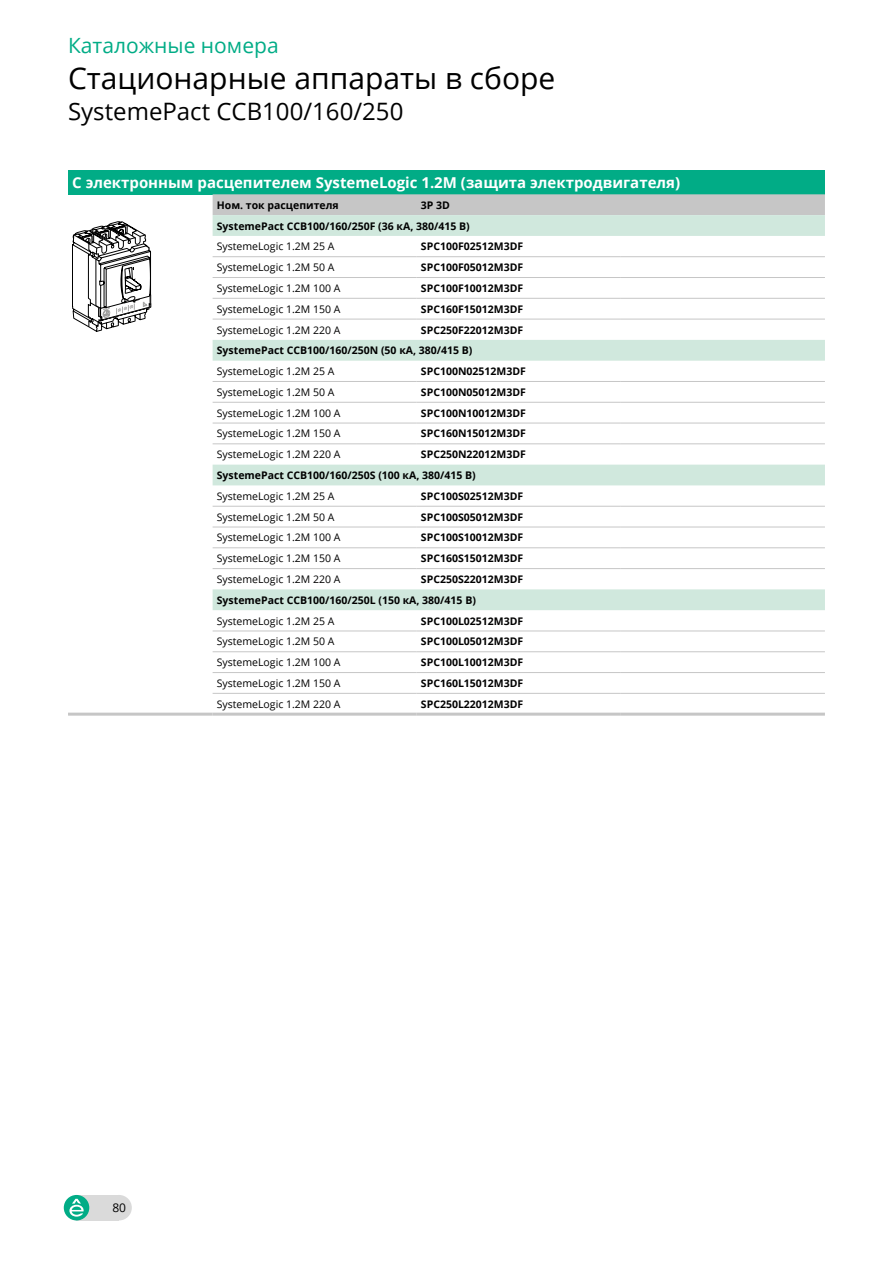
<style>
.page{position:relative;width:893px;height:1263px;background:#fff}
.page>*{position:absolute;margin:0;border:0;box-sizing:border-box;transform-origin:0 0}
.t1{font:30px "Open Sans";color:#000}
.t2{font:24px "Open Sans";color:#000}
.t3{font:21px "Open Sans";color:#01ac86}
.t4{font:700 15px "Open Sans";color:#fff}
.t5{font:12px "Open Sans";color:#000}
.t6{font:700 10.5px/20.9px "Open Sans";color:#000}
.t7{font:10.5px "Open Sans";color:#000}
</style>
<div class="page">
<div style="left:77px;top:1195px;width:42px;height:25px;background:#dadada"></div>
<div style="left:64px;top:1195px;width:25px;height:25px;background:#01ac86;border-radius:50%"></div>
<svg style="left:69px;top:1199px;width:15px;height:17px"></svg>
<div style="left:106px;top:1195px;width:26px;height:25px;background:#dadada;border-radius:50%"></div>
<div style="left:68px;top:170px;width:757px;height:24px;background:#01ac86"></div>
<div style="left:213px;top:194px;width:612px;height:21px;background:#c6c6c6"></div>
<svg style="left:213px;top:215px;width:612px;height:395px"></svg>
<hr style="left:213px;top:256px;width:204px;height:1px;background:#c6c6c6">
<hr style="left:417px;top:256px;width:204px;height:1px;background:#c6c6c6">
<hr style="left:621px;top:256px;width:204px;height:1px;background:#c6c6c6">
<hr style="left:213px;top:277px;width:204px;height:1px;background:#c6c6c6">
<hr style="left:417px;top:277px;width:204px;height:1px;background:#c6c6c6">
<hr style="left:621px;top:277px;width:204px;height:1px;background:#c6c6c6">
<hr style="left:213px;top:298px;width:204px;height:1px;background:#c6c6c6">
<hr style="left:417px;top:298px;width:204px;height:1px;background:#c6c6c6">
<hr style="left:621px;top:298px;width:204px;height:1px;background:#c6c6c6">
<hr style="left:213px;top:319px;width:204px;height:1px;background:#c6c6c6">
<hr style="left:417px;top:319px;width:204px;height:1px;background:#c6c6c6">
<hr style="left:621px;top:319px;width:204px;height:1px;background:#c6c6c6">
<hr style="left:213px;top:381px;width:204px;height:1px;background:#c6c6c6">
<hr style="left:417px;top:381px;width:204px;height:1px;background:#c6c6c6">
<hr style="left:621px;top:381px;width:204px;height:1px;background:#c6c6c6">
<hr style="left:213px;top:402px;width:204px;height:1px;background:#c6c6c6">
<hr style="left:417px;top:402px;width:204px;height:1px;background:#c6c6c6">
<hr style="left:621px;top:402px;width:204px;height:1px;background:#c6c6c6">
<hr style="left:213px;top:423px;width:204px;height:1px;background:#c6c6c6">
<hr style="left:417px;top:423px;width:204px;height:1px;background:#c6c6c6">
<hr style="left:621px;top:423px;width:204px;height:1px;background:#c6c6c6">
<hr style="left:213px;top:443px;width:204px;height:1px;background:#c6c6c6">
<hr style="left:417px;top:443px;width:204px;height:1px;background:#c6c6c6">
<hr style="left:621px;top:443px;width:204px;height:1px;background:#c6c6c6">
<hr style="left:213px;top:506px;width:204px;height:1px;background:#c6c6c6">
<hr style="left:417px;top:506px;width:204px;height:1px;background:#c6c6c6">
<hr style="left:621px;top:506px;width:204px;height:1px;background:#c6c6c6">
<hr style="left:213px;top:527px;width:204px;height:1px;background:#c6c6c6">
<hr style="left:417px;top:527px;width:204px;height:1px;background:#c6c6c6">
<hr style="left:621px;top:527px;width:204px;height:1px;background:#c6c6c6">
<hr style="left:213px;top:547px;width:204px;height:1px;background:#c6c6c6">
<hr style="left:417px;top:547px;width:204px;height:1px;background:#c6c6c6">
<hr style="left:621px;top:547px;width:204px;height:1px;background:#c6c6c6">
<hr style="left:213px;top:568px;width:204px;height:1px;background:#c6c6c6">
<hr style="left:417px;top:568px;width:204px;height:1px;background:#c6c6c6">
<hr style="left:621px;top:568px;width:204px;height:1px;background:#c6c6c6">
<hr style="left:213px;top:631px;width:204px;height:1px;background:#c6c6c6">
<hr style="left:417px;top:631px;width:204px;height:1px;background:#c6c6c6">
<hr style="left:621px;top:631px;width:204px;height:1px;background:#c6c6c6">
<hr style="left:213px;top:651px;width:204px;height:1px;background:#c6c6c6">
<hr style="left:417px;top:651px;width:204px;height:1px;background:#c6c6c6">
<hr style="left:621px;top:651px;width:204px;height:1px;background:#c6c6c6">
<hr style="left:213px;top:672px;width:204px;height:1px;background:#c6c6c6">
<hr style="left:417px;top:672px;width:204px;height:1px;background:#c6c6c6">
<hr style="left:621px;top:672px;width:204px;height:1px;background:#c6c6c6">
<hr style="left:213px;top:693px;width:204px;height:1px;background:#c6c6c6">
<hr style="left:417px;top:693px;width:204px;height:1px;background:#c6c6c6">
<hr style="left:621px;top:693px;width:204px;height:1px;background:#c6c6c6">
<hr style="left:68px;top:713px;width:145px;height:3px;background:#c6c6c6">
<hr style="left:213px;top:713px;width:204px;height:3px;background:#c6c6c6">
<hr style="left:417px;top:713px;width:204px;height:3px;background:#c6c6c6">
<hr style="left:621px;top:713px;width:204px;height:3px;background:#c6c6c6">
<svg style="left:72px;top:221px;width:79px;height:111px"></svg>
<h3 class="t3" style="left:68px;top:31px;width:212px">Каталожные номера</h3>
<h1 class="t1" style="left:68px;top:58px;width:489px">Стационарные аппараты в сборе</h1>
<h2 class="t2" style="left:68px;top:95px;width:337px">SystemePact CCB100/160/250</h2>
<h3 class="t4" style="left:72px;top:172px;width:609px">С электронным расцепителем SystemeLogic 1.2M (защита электродвигателя)</h3>
<p class="t6" style="left:217px;top:194px;width:123px">Ном. ток расцепителя</p>
<p class="t6" style="left:217px;top:194px;width:254px;text-indent:204px">3P 3D<br>SystemePact CCB100/160/250F (36 кА, 380/415 В)</p>
<p class="t7" style="left:217px;top:239px;width:119px">SystemeLogic 1.2M 25 A</p>
<p class="t6" style="left:421px;top:236px;width:104px">SPC100F02512M3DF</p>
<p class="t7" style="left:217px;top:260px;width:119px">SystemeLogic 1.2M 50 A</p>
<p class="t6" style="left:421px;top:257px;width:104px">SPC100F05012M3DF</p>
<p class="t7" style="left:217px;top:281px;width:125px">SystemeLogic 1.2M 100 A</p>
<p class="t6" style="left:421px;top:277px;width:104px">SPC100F10012M3DF</p>
<p class="t7" style="left:217px;top:302px;width:125px">SystemeLogic 1.2M 150 A</p>
<p class="t6" style="left:421px;top:298px;width:104px">SPC160F15012M3DF</p>
<p class="t7" style="left:217px;top:322px;width:125px">SystemeLogic 1.2M 220 A</p>
<p class="t6" style="left:217px;top:319px;width:308px;text-indent:204px">SPC250F22012M3DF<br>SystemePact CCB100/160/250N (50 кА, 380/415 В)</p>
<p class="t7" style="left:217px;top:364px;width:119px">SystemeLogic 1.2M 25 A</p>
<p class="t6" style="left:421px;top:361px;width:106px">SPC100N02512M3DF</p>
<p class="t7" style="left:217px;top:385px;width:119px">SystemeLogic 1.2M 50 A</p>
<p class="t6" style="left:421px;top:381px;width:106px">SPC100N05012M3DF</p>
<p class="t7" style="left:217px;top:406px;width:125px">SystemeLogic 1.2M 100 A</p>
<p class="t6" style="left:421px;top:402px;width:106px">SPC100N10012M3DF</p>
<p class="t7" style="left:217px;top:426px;width:125px">SystemeLogic 1.2M 150 A</p>
<p class="t6" style="left:421px;top:423px;width:106px">SPC160N15012M3DF</p>
<p class="t7" style="left:217px;top:447px;width:125px">SystemeLogic 1.2M 220 A</p>
<p class="t6" style="left:217px;top:444px;width:311px;text-indent:204px">SPC250N22012M3DF<br>SystemePact CCB100/160/250S (100 кА, 380/415 В)</p>
<p class="t7" style="left:217px;top:489px;width:119px">SystemeLogic 1.2M 25 A</p>
<p class="t6" style="left:421px;top:485px;width:104px">SPC100S02512M3DF</p>
<p class="t7" style="left:217px;top:510px;width:119px">SystemeLogic 1.2M 50 A</p>
<p class="t6" style="left:421px;top:506px;width:104px">SPC100S05012M3DF</p>
<p class="t7" style="left:217px;top:530px;width:125px">SystemeLogic 1.2M 100 A</p>
<p class="t6" style="left:421px;top:527px;width:104px">SPC100S10012M3DF</p>
<p class="t7" style="left:217px;top:551px;width:125px">SystemeLogic 1.2M 150 A</p>
<p class="t6" style="left:421px;top:548px;width:104px">SPC160S15012M3DF</p>
<p class="t7" style="left:217px;top:572px;width:125px">SystemeLogic 1.2M 220 A</p>
<p class="t6" style="left:217px;top:568px;width:308px;text-indent:204px">SPC250S22012M3DF<br>SystemePact CCB100/160/250L (150 кА, 380/415 В)</p>
<p class="t7" style="left:217px;top:614px;width:119px">SystemeLogic 1.2M 25 A</p>
<p class="t6" style="left:421px;top:610px;width:104px">SPC100L02512M3DF</p>
<p class="t7" style="left:217px;top:634px;width:119px">SystemeLogic 1.2M 50 A</p>
<p class="t6" style="left:421px;top:631px;width:104px">SPC100L05012M3DF</p>
<p class="t7" style="left:217px;top:655px;width:125px">SystemeLogic 1.2M 100 A</p>
<p class="t6" style="left:421px;top:652px;width:104px">SPC100L10012M3DF</p>
<p class="t7" style="left:217px;top:676px;width:125px">SystemeLogic 1.2M 150 A</p>
<p class="t6" style="left:421px;top:672px;width:104px">SPC160L15012M3DF</p>
<p class="t7" style="left:217px;top:697px;width:125px">SystemeLogic 1.2M 220 A</p>
<p class="t6" style="left:421px;top:693px;width:104px">SPC250L22012M3DF</p>
<p class="t5" style="left:112px;top:1199px;width:15px">80</p>
</div>
